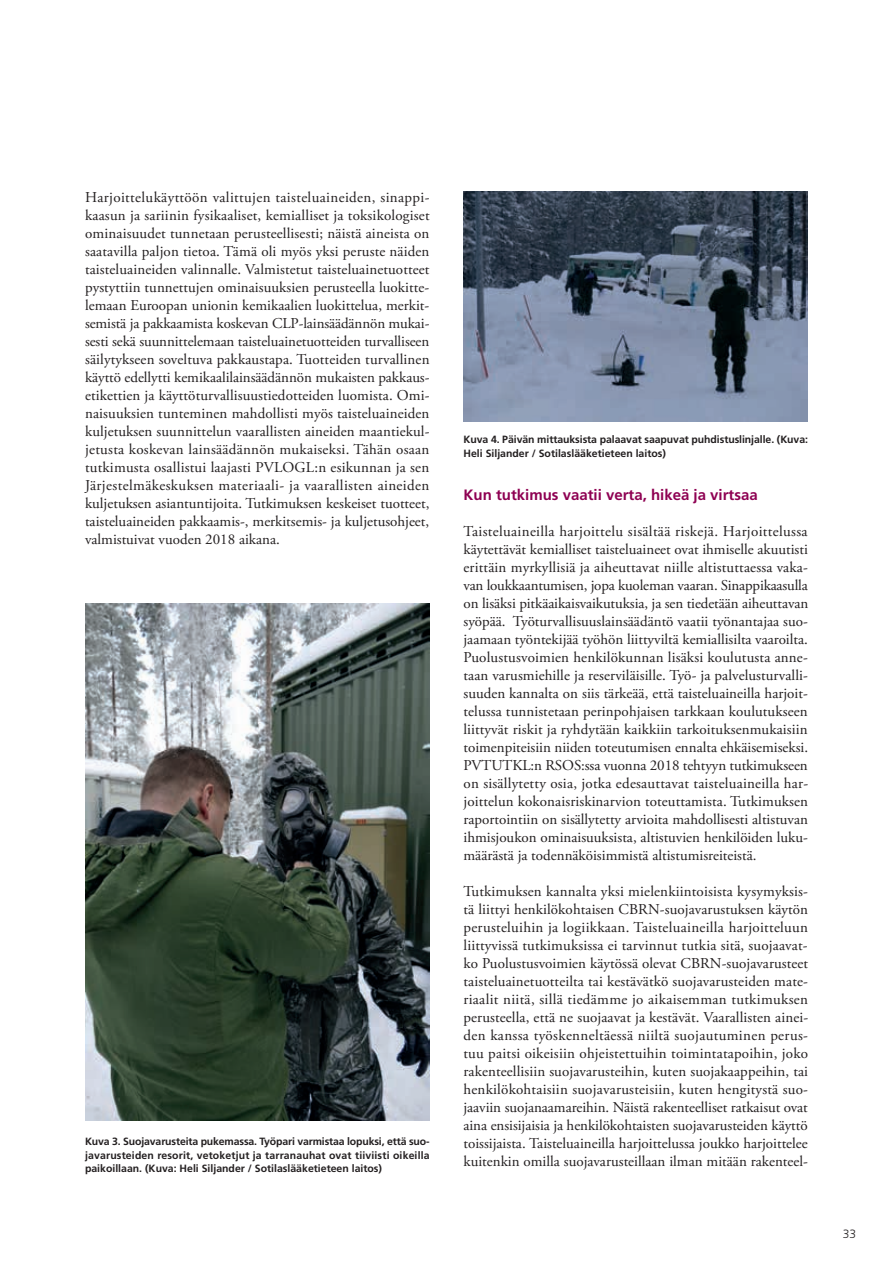
<style>
.page{position:relative;width:893px;height:1263px;background:#fff}
.page>*{position:absolute;margin:0;border:0;box-sizing:border-box;transform-origin:0 0}
.t1{font:15px/18px "Adobe Garamond Pro";color:#231f20;text-align:justify}
.t2{font:700 15px "Frutiger LT Pro";color:#8e0052}
.t3{font:300 12px "Frutiger LT";color:#231f20}
.t4{font:700 10.5px/13.5px "Frutiger LT Pro";color:#231f20;text-align:justify}
</style>
<div class="page">
<img style="left:85px;top:604px;width:344px;height:516px">
<img style="left:463px;top:191px;width:345px;height:230px">
<p class="t1" style="left:85px;top:189px;width:346px">Harjoittelukäyttöön valittujen taisteluaineiden, sinappi&shy;kaasun ja sariinin fysikaaliset, kemialliset ja toksikologiset ominaisuudet tunnetaan perusteellisesti; näistä aineista on saatavilla paljon tietoa. Tämä oli myös yksi peruste näiden taisteluaineiden valinnalle. Valmistetut taisteluainetuotteet pystyttiin tunnettujen ominaisuuksien perusteella luokitte&shy;lemaan Euroopan unionin kemikaalien luokittelua, merkit&shy;semistä ja pakkaamista koskevan CLP-lainsäädännön mukai&shy;sesti sekä suunnittelemaan taisteluainetuotteiden turvalliseen säilytykseen soveltuva pakkaustapa. Tuotteiden turvallinen käyttö edellytti kemikaalilainsäädännön mukaisten pakkaus&shy;etikettien ja käyttöturvallisuustiedotteiden luomista. Omi&shy;naisuuksien tunteminen mahdollisti myös taisteluaineiden kuljetuksen suunnittelun vaarallisten aineiden maantiekul&shy;jetusta koskevan lainsäädännön mukaiseksi. Tähän osaan tutkimusta osallistui laajasti PVLOGL:n esikunnan ja sen Järjestelmäkeskuksen materiaali- ja vaarallisten aineiden kuljetuksen asiantuntijoita. Tutkimuksen keskeiset tuotteet, taisteluaineiden pakkaamis-, merkitsemis- ja kuljetusohjeet, valmistuivat vuoden 2018 aikana.</p>
<p class="t4" style="left:85px;top:1135px;width:346px">Kuva 3. Suojavarusteita pukemassa. Työpari varmistaa lopuksi, että suo&shy;javarusteiden resorit, vetoketjut ja tarranauhat ovat tiiviisti oikeilla paikoillaan. (Kuva: Heli Siljander / Sotilaslääketieteen laitos)</p>
<p class="t4" style="left:463px;top:433px;width:346px">Kuva 4. Päivän mittauksista palaavat saapuvat puhdistuslinjalle. (Kuva:<br>Heli Siljander / Sotilaslääketieteen laitos)</p>
<p class="t2" style="left:463px;top:486px;width:296px">Kun tutkimus vaatii verta, hikeä ja virtsaa</p>
<p class="t1" style="left:463px;top:523px;width:346px">Taisteluaineilla harjoittelu sisältää riskejä. Harjoittelussa käytettävät kemialliset taisteluaineet ovat ihmiselle akuutisti erittäin myrkyllisiä ja aiheuttavat niille altistuttaessa vaka&shy;van loukkaantumisen, jopa kuoleman vaaran. Sinappikaasulla on lisäksi pitkäaikaisvaikutuksia, ja sen tiedetään aiheuttavan syöpää. Työturvallisuuslainsäädäntö vaatii työnantajaa suo&shy;jaamaan työntekijää työhön liittyviltä kemiallisilta vaaroilta.<br>Puolustusvoimien henkilökunnan lisäksi koulutusta anne&shy;taan varusmiehille ja reserviläisille. Työ- ja palvelusturvalli&shy;suuden kannalta on siis tärkeää, että taisteluaineilla harjoit&shy;telussa tunnistetaan perinpohjaisen tarkkaan koulutukseen liittyvät riskit ja ryhdytään kaikkiin tarkoituksenmukaisiin toimenpiteisiin niiden toteutumisen ennalta ehkäisemiseksi.<br>PVTUTKL:n RSOS:ssa vuonna 2018 tehtyyn tutkimukseen on sisällytetty osia, jotka edesauttavat taisteluaineilla har&shy;joittelun kokonaisriskinarvion toteuttamista. Tutkimuksen raportointiin on sisällytetty arvioita mahdollisesti altistuvan ihmisjoukon ominaisuuksista, altistuvien henkilöiden luku&shy;määrästä ja todennäköisimmistä altistumisreiteistä.</p>
<p class="t1" style="left:463px;top:883px;width:346px">Tutkimuksen kannalta yksi mielenkiintoisista kysymyksis&shy;tä liittyi henkilökohtaisen CBRN-suojavarustuksen käytön perusteluihin ja logiikkaan. Taisteluaineilla harjoitteluun liittyvissä tutkimuksissa ei tarvinnut tutkia sitä, suojaavat&shy;ko Puolustusvoimien käytössä olevat CBRN-suojavarusteet taisteluainetuotteilta tai kestävätkö suojavarusteiden mate&shy;riaalit niitä, sillä tiedämme jo aikaisemman tutkimuksen perusteella, että ne suojaavat ja kestävät. Vaarallisten ainei&shy;den kanssa työskenneltäessä niiltä suojautuminen perus&shy;tuu paitsi oikeisiin ohjeistettuihin toimintatapoihin, joko rakenteellisiin suojavarusteihin, kuten suojakaappeihin, tai henkilökohtaisiin suojavarusteisiin, kuten hengitystä suo&shy;jaaviin suojanaamareihin. Näistä rakenteelliset ratkaisut ovat aina ensisijaisia ja henkilökohtaisten suojavarusteiden käyttö toissijaista. Taisteluaineilla harjoittelussa joukko harjoittelee kuitenkin omilla suojavarusteillaan ilman mitään rakenteel-</p>
<p class="t3" style="left:843px;top:1227px;width:15px">33</p>
</div>
